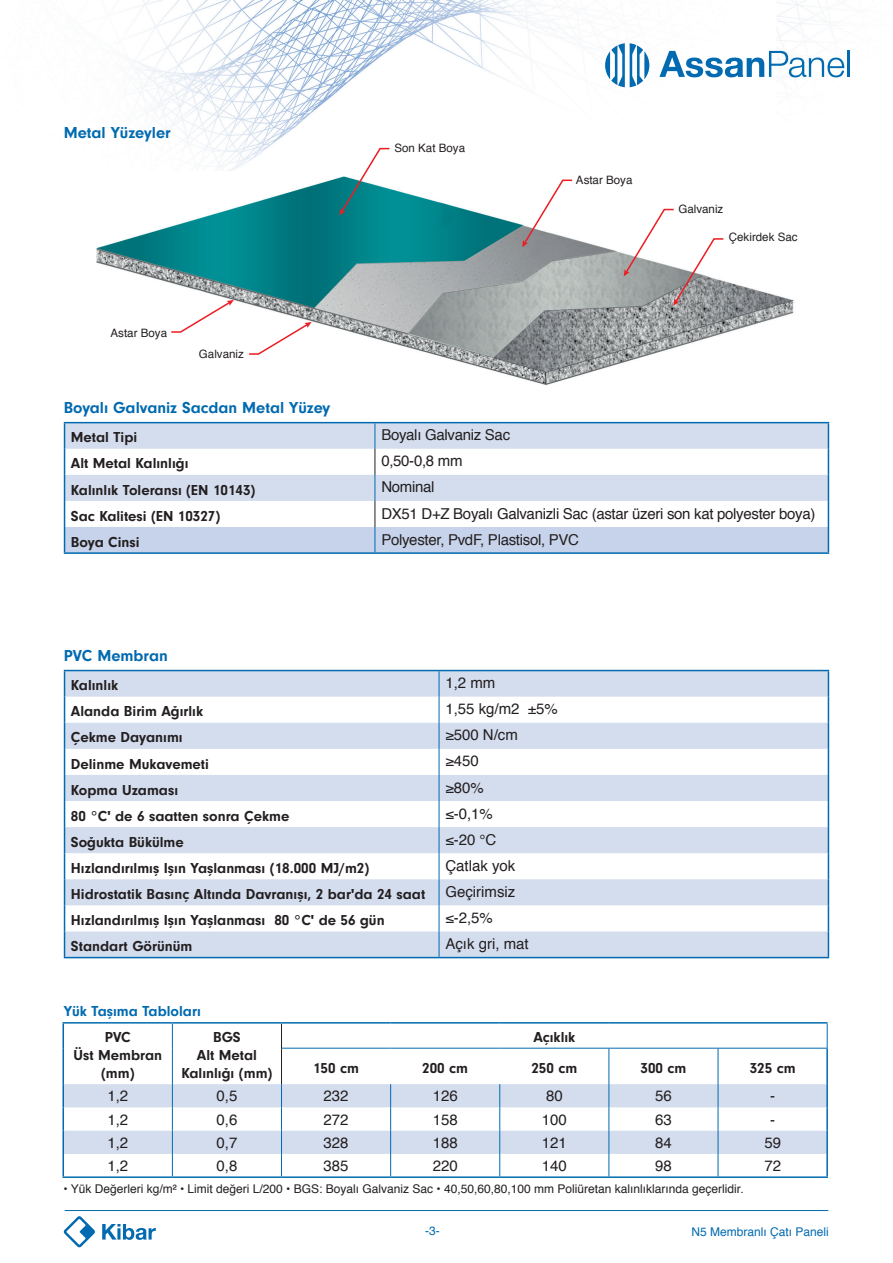
<style>
.page{position:relative;width:893px;height:1263px;background:#fff}
.page>*{position:absolute;margin:0;border:0;box-sizing:border-box;transform-origin:0 0}
.t1{font:700 16.5px "Neuzeit Gro";color:#016ab0}
.t2{font:700 15px/18px "Neuzeit Gro";color:#231f20;text-align:center}
.t3{font:15px "Helvetica";letter-spacing:-.02em;color:#231f20}
.t4{font:15px "Helvetica";color:#231f20}
.t5{font:700 15px "Neuzeit Gro";color:#016ab0}
.t6{font:12px "Helvetica";color:#231f20}
.t7{font:12px "Helvetica";color:#016ab0}
.t8{font:11.55px "Helvetica";color:#231f20}
</style>
<div class="page">
<img style="left:62px;top:0;width:788px;height:1248px">
<img style="left:92px;top:172px;width:707px;height:219px">
<svg style="left:339px;top:147px;width:52px;height:69px"></svg>
<svg style="left:522px;top:179px;width:52px;height:68px"></svg>
<svg style="left:624px;top:208px;width:101px;height:98px"></svg>
<svg style="left:170px;top:300px;width:64px;height:33px"></svg>
<svg style="left:248px;top:322px;width:64px;height:34px"></svg>
<hr style="left:64px;top:422px;width:311px;height:1px;background:#016ab0">
<hr style="left:375px;top:422px;width:454px;height:1px;background:#016ab0">
<hr style="left:64px;top:552px;width:311px;height:2px;background:#016ab0">
<hr style="left:375px;top:552px;width:454px;height:2px;background:#016ab0">
<svg style="left:64px;top:423px;width:765px;height:130px"></svg>
<svg style="left:65px;top:671px;width:763px;height:286px;fill:#d4ddee"></svg>
<hr style="left:64px;top:670px;width:375px;height:1px;background:#016ab0">
<hr style="left:439px;top:670px;width:390px;height:1px;background:#016ab0">
<svg style="left:64px;top:671px;width:1px;height:286px"></svg>
<svg style="left:828px;top:671px;width:1px;height:286px"></svg>
<hr style="left:64px;top:957px;width:375px;height:1px;background:#016ab0">
<hr style="left:439px;top:957px;width:390px;height:1px;background:#016ab0">
<svg style="left:439px;top:671px;width:1px;height:286px"></svg>
<svg style="left:605px;top:43px;width:44px;height:44px"></svg>
<svg style="left:659px;top:51px;width:185px;height:26px"></svg>
<hr style="left:847px;top:51px;width:3px;height:26px;background:#016ab0">
<svg style="left:64px;top:1084px;width:762px;height:70px;fill:#d4ddee"></svg>
<hr style="left:63px;top:1022px;width:109px;height:1px;background:#016ab0">
<hr style="left:172px;top:1022px;width:109px;height:1px;background:#016ab0">
<hr style="left:281px;top:1022px;width:110px;height:1px;background:#016ab0">
<hr style="left:391px;top:1022px;width:109px;height:1px;background:#016ab0">
<hr style="left:500px;top:1022px;width:109px;height:1px;background:#016ab0">
<hr style="left:609px;top:1022px;width:109px;height:1px;background:#016ab0">
<hr style="left:718px;top:1022px;width:109px;height:1px;background:#016ab0">
<hr style="left:826px;top:1048px;width:2px;height:36px;background:#016ab0">
<hr style="left:826px;top:1107px;width:2px;height:24px;background:#016ab0">
<hr style="left:826px;top:1154px;width:2px;height:22px;background:#016ab0">
<hr style="left:172px;top:1176px;width:109px;height:2px;background:#016ab0">
<hr style="left:281px;top:1176px;width:110px;height:2px;background:#016ab0">
<hr style="left:391px;top:1176px;width:109px;height:2px;background:#016ab0">
<hr style="left:500px;top:1176px;width:109px;height:2px;background:#016ab0">
<hr style="left:609px;top:1176px;width:109px;height:2px;background:#016ab0">
<hr style="left:718px;top:1176px;width:110px;height:2px;background:#016ab0">
<svg style="left:63px;top:1023px;width:1px;height:25px"></svg>
<hr style="left:63px;top:1048px;width:1px;height:36px;background:#016ab0">
<hr style="left:63px;top:1176px;width:109px;height:2px;background:#016ab0">
<svg style="left:63px;top:1084px;width:1px;height:92px"></svg>
<svg style="left:390px;top:1084px;width:1px;height:92px"></svg>
<svg style="left:499px;top:1084px;width:1px;height:92px"></svg>
<hr style="left:826px;top:1131px;width:2px;height:23px;background:#016ab0">
<hr style="left:826px;top:1084px;width:2px;height:23px;background:#016ab0">
<hr style="left:718px;top:1048px;width:1px;height:36px;background:#016ab0">
<svg style="left:718px;top:1084px;width:1px;height:92px"></svg>
<svg style="left:827px;top:1023px;width:1px;height:25px"></svg>
<hr style="left:608px;top:1048px;width:1px;height:36px;background:#016ab0">
<svg style="left:608px;top:1084px;width:1px;height:92px"></svg>
<svg style="left:172px;top:1023px;width:1px;height:25px"></svg>
<hr style="left:172px;top:1048px;width:1px;height:36px;background:#016ab0">
<svg style="left:172px;top:1084px;width:1px;height:92px"></svg>
<svg style="left:281px;top:1084px;width:1px;height:92px"></svg>
<svg style="left:281px;top:1023px;width:1px;height:25px"></svg>
<hr style="left:281px;top:1048px;width:1px;height:36px;background:#231f20">
<hr style="left:282px;top:1048px;width:109px;height:1px;background:#016ab0">
<hr style="left:391px;top:1048px;width:109px;height:1px;background:#016ab0">
<hr style="left:500px;top:1048px;width:109px;height:1px;background:#016ab0">
<hr style="left:609px;top:1048px;width:109px;height:1px;background:#016ab0">
<hr style="left:718px;top:1048px;width:109px;height:1px;background:#016ab0">
<svg style="left:102px;top:1224px;width:54px;height:16px"></svg>
<svg style="left:64px;top:1216px;width:31px;height:31px"></svg>
<hr style="left:65px;top:1210px;width:763px;height:1px;background:#016ab0">
<p class="t1" style="left:64px;top:123px;width:108px">Metal Yüzeyler</p>
<p class="t8" style="left:111px;top:324px;width:58px">Astar Boya</p>
<p class="t8" style="left:199px;top:345px;width:46px">Galvaniz</p>
<p class="t8" style="left:394px;top:139px;width:72px">Son Kat Boya</p>
<p class="t8" style="left:576px;top:171px;width:58px">Astar Boya</p>
<p class="t8" style="left:678px;top:200px;width:46px">Galvaniz</p>
<p class="t8" style="left:729px;top:228px;width:70px">Çekirdek Sac</p>
<p class="t1" style="left:64px;top:398px;width:268px">Boyalı Galvaniz Sacdan Metal Yüzey</p>
<p class="t2" style="left:71px;top:429px;width:68px">Metal Tipi</p>
<p class="t3" style="left:381px;top:423px;width:130px">Boyalı Galvaniz Sac</p>
<p class="t2" style="left:71px;top:455px;width:119px">Alt Metal Kalınlığı</p>
<p class="t3" style="left:381px;top:449px;width:83px">0,50-0,8 mm</p>
<p class="t2" style="left:71px;top:481px;width:186px">Kalınlık Toleransı (EN 10143)</p>
<p class="t3" style="left:381px;top:476px;width:55px">Nominal</p>
<p class="t2" style="left:71px;top:507px;width:151px">Sac Kalitesi (EN 10327)</p>
<p class="t3" style="left:381px;top:502px;width:436px">DX51 D+Z Boyalı Galvanizli Sac (astar üzeri son kat polyester boya)</p>
<p class="t2" style="left:71px;top:533px;width:70px">Boya Cinsi</p>
<p class="t3" style="left:381px;top:528px;width:199px">Polyester, PvdF, Plastisol, PVC</p>
<p class="t1" style="left:64px;top:647px;width:106px">PVC Membran</p>
<p class="t2" style="left:71px;top:676px;width:49px">Kalınlık</p>
<p class="t3" style="left:445px;top:671px;width:52px">1,2 mm</p>
<p class="t2" style="left:71px;top:702px;width:134px">Alanda Birim Ağırlık</p>
<p class="t3" style="left:445px;top:697px;width:114px">1,55 kg/m2 ±5%</p>
<p class="t2" style="left:71px;top:729px;width:113px">Çekme Dayanımı</p>
<p class="t3" style="left:445px;top:723px;width:74px">≥500 N/cm</p>
<p class="t2" style="left:71px;top:755px;width:140px">Delinme Mukavemeti</p>
<p class="t3" style="left:445px;top:750px;width:35px">≥450</p>
<p class="t2" style="left:71px;top:781px;width:109px">Kopma Uzaması</p>
<p class="t3" style="left:445px;top:776px;width:40px">≥80%</p>
<p class="t2" style="left:71px;top:807px;width:220px">80 °C' de 6 saatten sonra Çekme</p>
<p class="t3" style="left:445px;top:802px;width:49px">≤-0,1%</p>
<p class="t2" style="left:71px;top:833px;width:114px">Soğukta Bükülme</p>
<p class="t3" style="left:445px;top:828px;width:52px">≤-20 °C</p>
<p class="t2" style="left:71px;top:859px;width:300px">Hızlandırılmış Işın Yaşlanması (18.000 MJ/m2)</p>
<p class="t4" style="left:445px;top:854px;width:72px">Çatlak yok</p>
<p class="t2" style="left:71px;top:885px;width:356px">Hidrostatik Basınç Altında Davranışı, 2 bar'da 24 saat</p>
<p class="t4" style="left:445px;top:880px;width:71px">Geçirimsiz</p>
<p class="t2" style="left:71px;top:911px;width:315px">Hızlandırılmış Işın Yaşlanması 80 °C' de 56 gün</p>
<p class="t3" style="left:445px;top:906px;width:49px">≤-2,5%</p>
<p class="t2" style="left:71px;top:937px;width:123px">Standart Görünüm</p>
<p class="t4" style="left:445px;top:932px;width:85px">Açık gri, mat</p>
<p class="t5" style="left:64px;top:1002px;width:139px">Yük Taşıma Tabloları</p>
<p class="t2" style="left:73px;top:1028px;width:90px">PVC<br>Üst Membran (mm)</p>
<p class="t2" style="left:181px;top:1028px;width:92px">BGS<br>Alt Metal<br>Kalınlığı (mm)</p>
<p class="t2" style="left:533px;top:1028px;width:44px">Açıklık</p>
<p class="t2" style="left:313px;top:1059px;width:47px">150 cm</p>
<p class="t2" style="left:422px;top:1059px;width:47px">200 cm</p>
<p class="t2" style="left:531px;top:1059px;width:47px">250 cm</p>
<p class="t2" style="left:640px;top:1059px;width:47px">300 cm</p>
<p class="t2" style="left:750px;top:1059px;width:47px">325 cm</p>
<p class="t3" style="left:107px;top:1084px;width:22px">1,2</p>
<p class="t3" style="left:217px;top:1084px;width:22px">0,5</p>
<p class="t3" style="left:324px;top:1084px;width:27px">232</p>
<p class="t3" style="left:433px;top:1084px;width:27px">126</p>
<p class="t3" style="left:546px;top:1084px;width:18px">80</p>
<p class="t3" style="left:655px;top:1084px;width:18px">56</p>
<p class="t3" style="left:770px;top:1084px;width:6px">-</p>
<p class="t3" style="left:107px;top:1108px;width:22px">1,2</p>
<p class="t3" style="left:217px;top:1108px;width:22px">0,6</p>
<p class="t3" style="left:324px;top:1108px;width:27px">272</p>
<p class="t3" style="left:433px;top:1108px;width:27px">158</p>
<p class="t3" style="left:542px;top:1108px;width:27px">100</p>
<p class="t3" style="left:655px;top:1108px;width:18px">63</p>
<p class="t3" style="left:770px;top:1108px;width:6px">-</p>
<p class="t3" style="left:107px;top:1131px;width:22px">1,2</p>
<p class="t3" style="left:217px;top:1131px;width:22px">0,7</p>
<p class="t3" style="left:324px;top:1131px;width:27px">328</p>
<p class="t3" style="left:433px;top:1131px;width:27px">188</p>
<p class="t3" style="left:542px;top:1131px;width:27px">121</p>
<p class="t3" style="left:655px;top:1131px;width:18px">84</p>
<p class="t3" style="left:764px;top:1131px;width:18px">59</p>
<p class="t3" style="left:107px;top:1154px;width:22px">1,2</p>
<p class="t3" style="left:217px;top:1154px;width:22px">0,8</p>
<p class="t3" style="left:324px;top:1154px;width:27px">385</p>
<p class="t3" style="left:433px;top:1154px;width:27px">220</p>
<p class="t3" style="left:542px;top:1154px;width:27px">140</p>
<p class="t3" style="left:655px;top:1154px;width:18px">98</p>
<p class="t3" style="left:764px;top:1154px;width:18px">72</p>
<p class="t6" style="left:63px;top:1179px;width:682px">• Yük Değerleri kg/m² • Limit değeri L/200 • BGS: Boyalı Galvaniz Sac • 40,50,60,80,100 mm Poliüretan kalınlıklarında geçerlidir.</p>
<p class="t7" style="left:425px;top:1221px;width:16px">-3-</p>
<p class="t7" style="left:691px;top:1222px;width:139px">N5 Membranlı Çatı Paneli</p>
</div>
